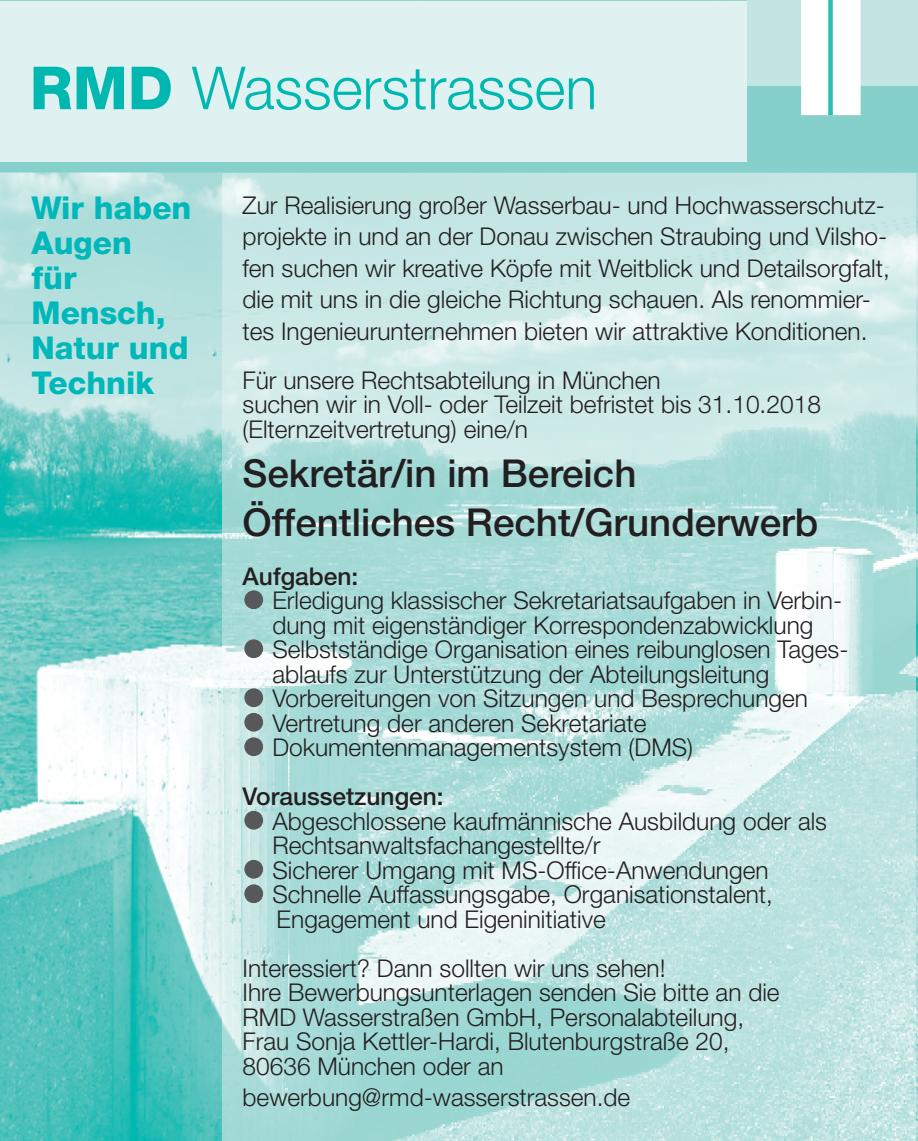
<style>
.page{position:relative;width:918px;height:1141px;background:#fff}
.page>*{position:absolute;margin:0;border:0;box-sizing:border-box;transform-origin:0 0}
.t1{font:300 59.5px "Helvetica Neue";color:#00b8af}
.t2{font:500 38.5px/49px "Helvetica Neue";color:#231f20}
.t3{font:800 31.5px/35px "Helvetica Neue LT Std";color:#00b7b9}
.t4{font:300 24.5px/24.5px "Helvetica Neue";color:#231f20}
.t5{font:500 24.5px "Helvetica Neue";color:#231f20}
.s1{font-weight:800}
</style>
<div class="page">
<img style="left:0;top:0;width:918px;height:1141px">
<div style="left:0;top:1px;width:884px;height:171px;background:#dff1f0"></div>
<div style="left:746px;top:0;width:172px;height:163px;background:#c2e5e3"></div>
<div style="left:746px;top:87px;width:172px;height:85px;background:#86d0cc"></div>
<div style="left:801px;top:0;width:59px;height:115px;background:#fff"></div>
<div style="left:828px;top:0;width:5px;height:115px;background:#2ebeb6"></div>
<img style="left:223px;top:173px;width:692px;height:968px">
<div style="left:0;top:162px;width:918px;height:10px;background:#86d0cc"></div>
<svg style="left:245px;top:591px;width:18px;height:18px"></svg>
<svg style="left:245px;top:640px;width:18px;height:18px"></svg>
<svg style="left:245px;top:689px;width:18px;height:18px"></svg>
<svg style="left:245px;top:713px;width:18px;height:18px"></svg>
<svg style="left:245px;top:738px;width:18px;height:18px"></svg>
<svg style="left:245px;top:811px;width:18px;height:18px"></svg>
<svg style="left:245px;top:860px;width:18px;height:18px"></svg>
<svg style="left:245px;top:885px;width:18px;height:18px"></svg>
<h1 class="t1" style="left:30px;top:67px;width:569px"><span class="s1">RMD</span> Wasserstrassen</h1>
<p class="t3" style="left:31px;top:193px;width:161px">Wir haben<br>Augen<br>für<br>Mensch,<br>Natur und<br>Technik</p>
<p class="t4" style="left:243px;top:192px;width:649px;line-height:31.5px">Zur Realisierung großer Wasserbau- und Hochwasserschutz&shy;projekte in und an der Donau zwischen Straubing und Vilsho&shy;fen suchen wir kreative Köpfe mit Weitblick und Detailsorgfalt, die mit uns in die gleiche Richtung schauen. Als renommier&shy;tes Ingenieurunternehmen bieten wir attraktive Konditionen.</p>
<p class="t4" style="left:243px;top:370px;width:580px">Für unsere Rechtsabteilung in München<br>suchen wir in Voll- oder Teilzeit befristet bis 31.10.2018 (Elternzeitvertretung) eine/n</p>
<h2 class="t2" style="left:243px;top:452px;width:577px">Sekretär/in im Bereich<br>Öffentliches Recht/Grunderwerb</h2>
<p class="t5" style="left:243px;top:567px;width:117px">Aufgaben:</p>
<p class="t4" style="left:272px;top:591px;width:577px">Erledigung klassischer Sekretariatsaufgaben in Verbin&shy;dung mit eigenständiger Korrespondenzabwicklung Selbstständige Organisation eines reibunglosen Tages&shy;ablaufs zur Unterstützung der Abteilungsleitung Vorbereitungen von Sitzungen und Besprechungen Vertretung der anderen Sekretariate Dokumentenmanagementsystem (DMS)</p>
<p class="t5" style="left:243px;top:788px;width:203px">Voraussetzungen:</p>
<p class="t4" style="left:272px;top:811px;width:556px">Abgeschlossene kaufmännische Ausbildung oder als Rechtsanwaltsfachangestellte/r<br>Sicherer Umgang mit MS-Office-Anwendungen Schnelle Auffassungsgabe, Organisationstalent, Engagement und Eigeninitiative</p>
<p class="t4" style="left:243px;top:958px;width:538px">Interessiert? Dann sollten wir uns sehen!<br>Ihre Bewerbungsunterlagen senden Sie bitte an die RMD Wasserstraßen GmbH, Personalabteilung, Frau Sonja Kettler-Hardi, Blutenburgstraße 20, 80636 München oder an</p>
<p class="t4" style="left:243px;top:1088px;width:389px">bewerbung@rmd-wasserstrassen.de</p>
</div>
